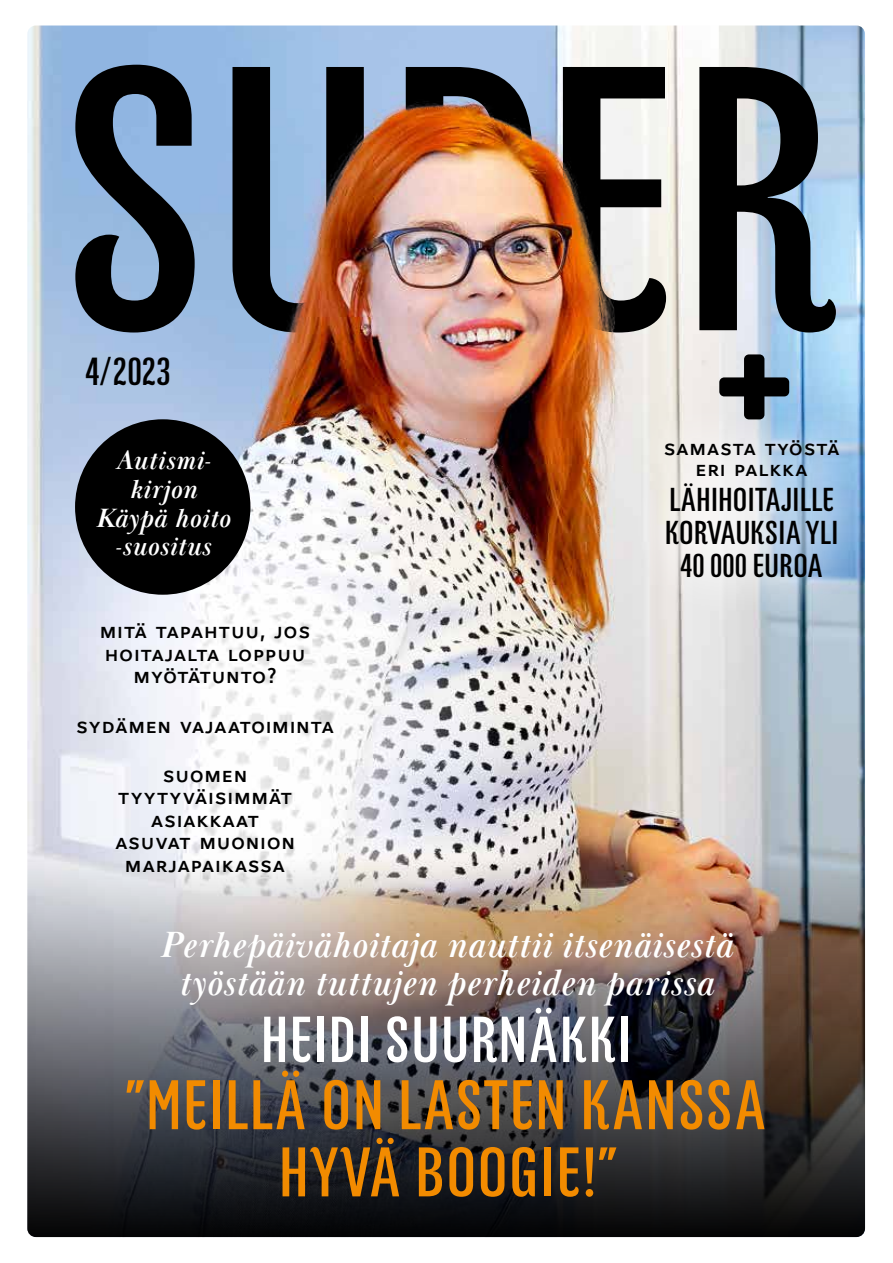
<style>
.page{position:relative;width:893px;height:1263px;background:#fff}
.page>*{position:absolute;margin:0;border:0;box-sizing:border-box;transform-origin:0 0}
.t1{font:375px "Kurry Pro";color:#000}
.t2{font:69.75px/67.2px "Kurry Pro";letter-spacing:.015em;color:#f28b00;text-align:center}
.t3{font:64.65px "Kurry Pro";letter-spacing:.015em;color:#fff}
.t4{font:39px "Kurry Pro";color:#000}
.t5{font:italic 700 37.5px/37.5px "Baskerville Display PT";letter-spacing:.025em;color:#fff;text-align:center}
.t6{font:33px/33px "Kurry Pro";letter-spacing:-.005em;color:#000;text-align:center}
.t7{font:italic 700 27.15px/28.7px "Baskerville Display PT";letter-spacing:.025em;color:#fff;text-align:center}
.t8{font:21px/22.5px "Maurea Medium Caps";letter-spacing:.035em;color:#000;text-align:center}
</style>
<div class="page">
<img style="left:27px;top:26px;width:838px;height:1211px">
<img style="left:27px;top:838px;width:838px;height:399px;border-radius:9px">
<div style="left:624px;top:398px;width:255px;height:222px;background:#fff;opacity:.75"></div>
<img style="left:250px;top:26px;width:396px;height:511px">
<div style="left:75px;top:419px;width:175px;height:176px;background:#000;border-radius:50%"></div>
<div style="left:744px;top:354px;width:20px;height:65px;background:#000;border-radius:5px"></div>
<div style="left:719px;top:377px;width:70px;height:19px;background:#000;border-radius:5px"></div>
<h1 class="t1" style="left:58px;top:-67px;width:782px">SUPER</h1>
<h3 class="t4" style="left:85px;top:344px;width:88px">4/2023</h3>
<p class="t7" style="left:96px;top:448px;width:135px">Autismi&shy;kirjon<br>Käypä hoito -suositus</p>
<p class="t8" style="left:100px;top:621px;width:212px">mitä tapahtuu, jos hoitajalta loppuu myötätunto?</p>
<p class="t8" style="left:76px;top:715px;width:259px">sydämen vajaatoiminta</p>
<p class="t8" style="left:115px;top:764px;width:182px">suomen tyytyväisimmät asiakkaat asuvat muonion marjapaikassa</p>
<p class="t8" style="left:664px;top:438px;width:177px;line-height:21px">samasta työstä eri palkka</p>
<h3 class="t6" style="left:665px;top:483px;width:175px">LÄHIHOITAJILLE<br>KORVAUKSIA YLI<br>40 000 EUROA</h3>
<h3 class="t5" style="left:160px;top:928px;width:574px">Perhepäivähoitaja nauttii itsenäisestä työstään tuttujen perheiden parissa</h3>
<h3 class="t3" style="left:261px;top:993px;width:373px">HEIDI SUURNÄKKI</h3>
<h2 class="t2" style="left:125px;top:1071px;width:643px">”MEILLÄ ON LASTEN KANSSA<br>HYVÄ BOOGIE!”</h2>
</div>
